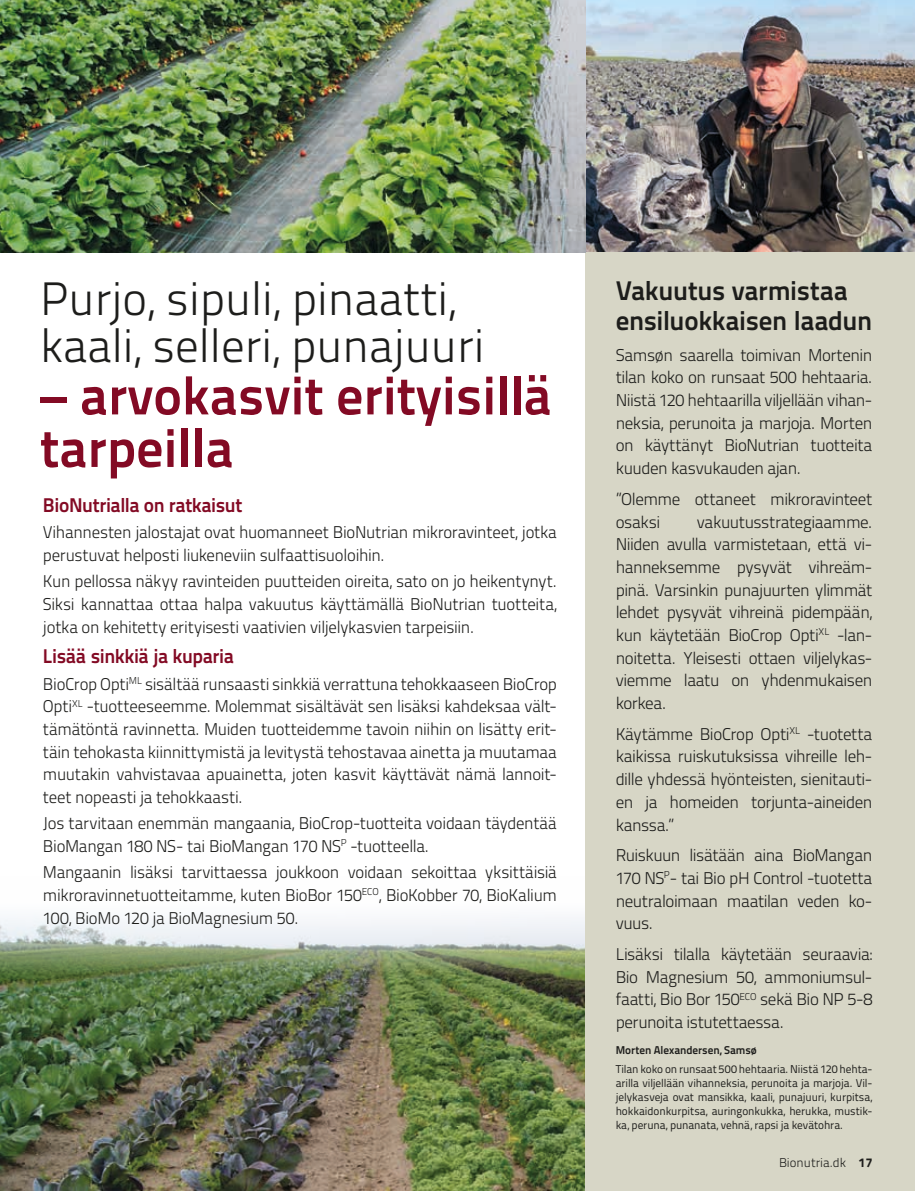
<style>
.page{position:relative;width:915px;height:1191px;background:#fff}
.page>*{position:absolute;margin:0;border:0;box-sizing:border-box;transform-origin:0 0}
.t1{font:700 53.85px/52.5px "Titillium Text 22 L";color:#830a24}
.t2{font:300 46.8px/46.8px "Titillium Text 22 L";color:#1d1d1b}
.t3{font:700 27px/29.7px "Titillium Text 22 L";letter-spacing:-.01em;color:#1d1d1b}
.t4{font:700 19.8px "Titillium Text 22 L";letter-spacing:-.02em;color:#830a24}
.t5{font:300 16.95px/22.6px "Titillium Text 22 L";letter-spacing:-.02em;color:#1d1d1b;text-align:justify}
.t6{font:300 12.75px "Titillium Text 22 L";color:#1d1d1b}
.t7{font:11.4px/14.2px "Titillium Text 22 L";letter-spacing:-.005em;color:#1d1d1b;text-align:justify}
.t8{font:700 11.4px "Titillium Text 22 L";letter-spacing:-.005em;color:#1d1d1b}
.s1{font-weight:800}
</style>
<div class="page">
<img style="left:0;top:917px;width:585px;height:274px">
<img style="left:585px;top:0;width:329px;height:252px">
<div style="left:585px;top:252px;width:329px;height:939px;background:#d7d6c6"></div>
<img style="left:0;top:0;width:585px;height:252px">
<h2 class="t2" style="left:40px;top:273px;width:445px">Purjo, sipuli, pinaatti, kaali, selleri, punajuuri</h2>
<h1 class="t1" style="left:40px;top:366px;width:514px">– arvokasvit erityisillä tarpeilla</h1>
<p class="t4" style="left:43px;top:490px;width:201px">BioNutrialla on ratkaisut</p>
<p class="t5" style="left:43px;top:520px;width:515px">Vihannesten jalostajat ovat huomanneet BioNutrian mikroravinteet, jotka perustuvat helposti liukeneviin sulfaattisuoloihin.</p>
<p class="t5" style="left:43px;top:569px;width:515px">Kun pellossa näkyy ravinteiden puutteiden oireita, sato on jo heikentynyt.<br>Siksi kannattaa ottaa halpa vakuutus käyttämällä BioNutrian tuotteita, jotka on kehitetty erityisesti vaativien viljelykasvien tarpeisiin.</p>
<p class="t4" style="left:43px;top:641px;width:192px">Lisää sinkkiä ja kuparia</p>
<p class="t5" style="left:43px;top:671px;width:515px;text-align:left">BioCrop Opti<sup>ML</sup> sisältää runsaasti sinkkiä verrattuna tehokkaaseen BioCrop Opti<sup>XL</sup> -tuotteeseemme. Molemmat sisältävät sen lisäksi kahdeksaa vält&shy;tämätöntä ravinnetta. Muiden tuotteidemme tavoin niihin on lisätty erit&shy;täin tehokasta kiinnittymistä ja levitystä tehostavaa ainetta ja muutamaa muutakin vahvistavaa apuainetta, joten kasvit käyttävät nämä lannoit&shy;teet nopeasti ja tehokkaasti.</p>
<p class="t5" style="left:43px;top:811px;width:515px">Jos tarvitaan enemmän mangaania, BioCrop-tuotteita voidaan täydentää<br>BioMangan 180 NS- tai BioMangan 170 NS<sup>P</sup> -tuotteella.</p>
<p class="t5" style="left:43px;top:860px;width:515px">Mangaanin lisäksi tarvittaessa joukkoon voidaan sekoittaa yksittäisiä mikroravinnetuotteitamme, kuten BioBor 150<sup>ECO</sup>, BioKobber 70, BioKalium 100, BioMo 120 ja BioMagnesium 50.</p>
<h3 class="t3" style="left:615px;top:274px;width:258px">Vakuutus varmistaa ensiluokkaisen laadun</h3>
<p class="t5" style="left:615px;top:342px;width:258px">Samsøn saarella toimivan Mortenin tilan koko on runsaat 500 hehtaaria.<br>Niistä 120 hehtaarilla viljellään vihan&shy;neksia, perunoita ja marjoja. Morten on käyttänyt BioNutrian tuotteita kuuden kasvukauden ajan.</p>
<p class="t5" style="left:615px;top:487px;width:258px">”Olemme ottaneet mikroravinteet osaksi</p>
<p class="t5" style="left:615px;top:509px;width:258px;text-indent:81px">vakuutusstrategiaamme.<br>Niiden avulla varmistetaan, että vi&shy;hanneksemme pysyvät vihreäm&shy;pinä. Varsinkin punajuurten ylimmät lehdet pysyvät vihreinä pidempään, kun käytetään BioCrop Opti<sup>XL</sup> -lan&shy;noitetta. Yleisesti ottaen viljelykas&shy;viemme laatu on yhdenmukaisen korkea.</p>
<p class="t5" style="left:615px;top:721px;width:258px">Käytämme BioCrop Opti<sup>XL</sup> -tuotetta kaikissa ruiskutuksissa vihreille leh&shy;dille yhdessä hyönteisten, sienitauti&shy;en ja homeiden torjunta-aineiden kanssa.”</p>
<p class="t5" style="left:615px;top:843px;width:258px">Ruiskuun lisätään aina BioMangan 170 NS<sup>P</sup>- tai Bio pH Control -tuotetta neutraloimaan maatilan veden ko&shy;vuus.</p>
<p class="t5" style="left:615px;top:942px;width:258px">Lisäksi tilalla käytetään seuraavia:<br>Bio Magnesium 50, ammoniumsul&shy;faatti, Bio Bor 150<sup>ECO</sup> sekä Bio NP 5-8 perunoita istutettaessa.</p>
<p class="t8" style="left:615px;top:1041px;width:143px">Morten Alexandersen, Samsø</p>
<p class="t7" style="left:615px;top:1060px;width:258px">Tilan koko on runsaat 500 hehtaaria. Niistä 120 hehta&shy;arilla viljellään vihanneksia, perunoita ja marjoja. Vil&shy;jelykasveja ovat mansikka, kaali, punajuuri, kurpitsa, hokkaidonkurpitsa, auringonkukka, herukka, mustik&shy;ka, peruna, punanata, vehnä, rapsi ja kevätohra.</p>
<p class="t6" style="left:778px;top:1152px;width:95px">Bionutria.dk <span class="s1">17</span></p>
</div>
